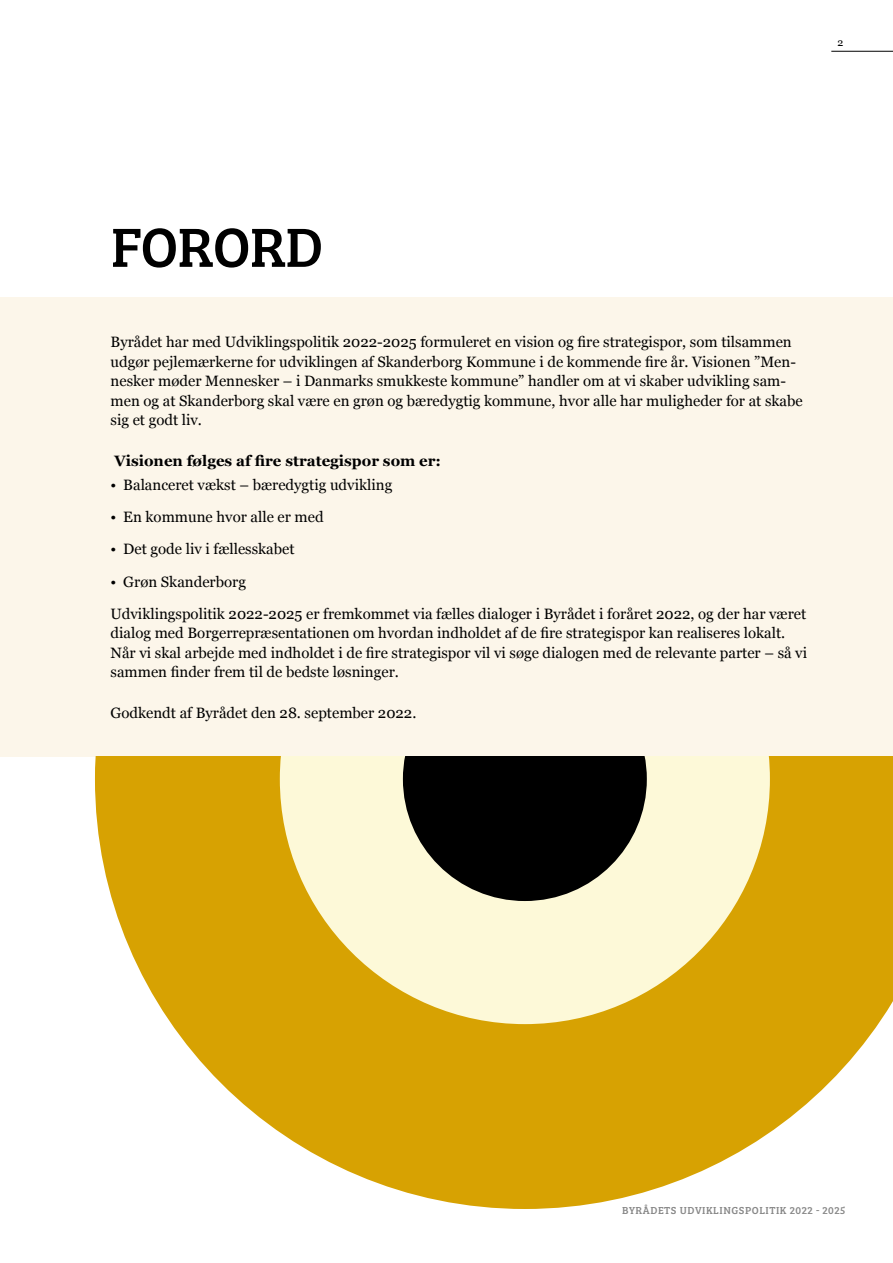
<style>
.page{position:relative;width:893px;height:1263px;background:#fff}
.page>*{position:absolute;margin:0;border:0;box-sizing:border-box;transform-origin:0 0}
.Overskrifter_sider_s{font:57px "Bree Serif";letter-spacing:-.02em;color:#000}
.Brød_forord{font:15px/19.5px "Georgia";color:#000}
.Brød_punkt{font:15px "Georgia";color:#000}
.Brød_forord-2{font:700 15px "Georgia";color:#000}
.t1{font:10.5px "Bree Serif";letter-spacing:.05em;color:#878787}
.t2{font:10.5px "Georgia";color:#000}
</style>
<div class="page">
<hr style="left:831px;top:51px;width:62px;height:1px;background:#000">
<div style="left:0;top:298px;width:893px;height:459px;background:#fcf6ea"></div>
<svg style="left:95px;top:757px;width:798px;height:452px;fill:#d7a202"></svg>
<svg style="left:280px;top:757px;width:490px;height:267px;background:#f2e19e"></svg>
<svg style="left:403px;top:757px;width:244px;height:144px;background:#2e2d27"></svg>
<p class="t2" style="left:837px;top:34px;width:7px">2</p>
<p class="Overskrifter_sider_s" style="left:111px;top:203px;width:214px">FORORD</p>
<p class="Brød_forord" style="left:111px;top:332px;width:694px">Byrådet har med Udviklingspolitik 2022-2025 formuleret en vision og fire strategispor, som tilsammen udgør pejlemærkerne for udviklingen af Skanderborg Kommune i de kommende fire år. Visionen ”Men&shy;nesker møder Mennesker – i Danmarks smukkeste kommune” handler om at vi skaber udvikling sam&shy;men og at Skanderborg skal være en grøn og bæredygtig kommune, hvor alle har muligheder for at skabe sig et godt liv.</p>
<p class="Brød_forord-2" style="left:114px;top:450px;width:328px">Visionen følges af fire strategispor som er:</p>
<p class="Brød_punkt" style="left:111px;top:474px;width:283px">• Balanceret vækst – bæredygtig udvikling</p>
<p class="Brød_punkt" style="left:111px;top:506px;width:215px">• En kommune hvor alle er med</p>
<p class="Brød_punkt" style="left:111px;top:538px;width:186px">• Det gode liv i fællesskabet</p>
<p class="Brød_punkt" style="left:111px;top:570px;width:137px">• Grøn Skanderborg</p>
<p class="Brød_forord" style="left:111px;top:603px;width:698px">Udviklingspolitik 2022-2025 er fremkommet via fælles dialoger i Byrådet i foråret 2022, og der har været dialog med Borgerrepræsentationen om hvordan indholdet af de fire strategispor kan realiseres lokalt.<br>Når vi skal arbejde med indholdet i de fire strategispor vil vi søge dialogen med de relevante parter – så vi sammen finder frem til de bedste løsninger.</p>
<p class="Brød_forord" style="left:111px;top:702px;width:307px">Godkendt af Byrådet den 28. september 2022.</p>
<p class="t1" style="left:622px;top:1202px;width:225px">BYRÅDETS UDVIKLINGSPOLITIK 2022 - 2025</p>
</div>
